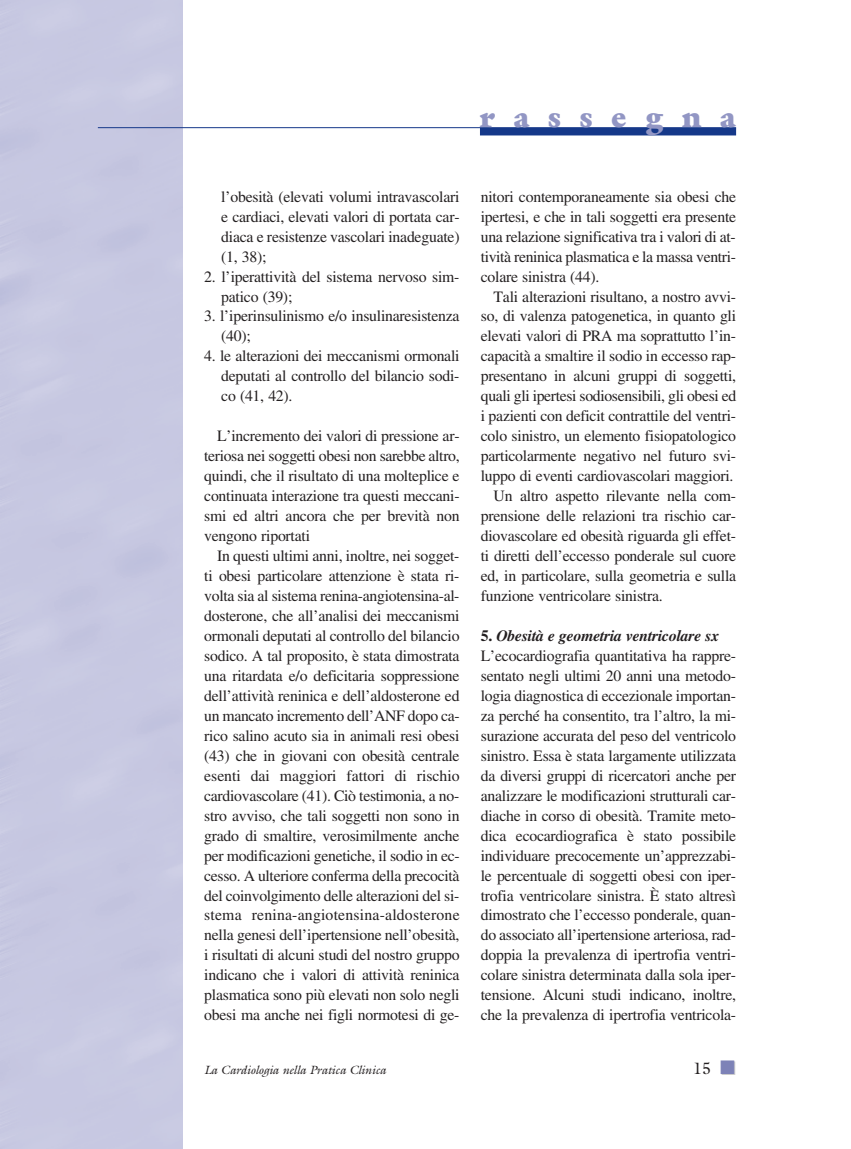
<style>
.page{position:relative;width:851px;height:1149px;background:#fff}
.page>*{position:absolute;margin:0;border:0;box-sizing:border-box;transform-origin:0 0}
.t1{font:900 30px "Galliard Std";letter-spacing:.625em;color:#9296c4}
.t2{font:16.5px "Galliard Std";color:#231f20}
.t3{font:15.75px/20px "Times LT Std";letter-spacing:-.015em;color:#231f20;text-align:justify}
.t4{font:italic 12px "Galliard Std";letter-spacing:-.015em;color:#231f20}
.s1{font-weight:700}
.s2{font-weight:700;font-style:italic}
.s3{color:#ccc}
</style>
<div class="page">
<hr style="left:98px;top:127px;width:638px;height:1px;background:#153889">
<div style="left:480px;top:128px;width:256px;height:7px;background:#153889"></div>
<h1 class="t1" style="left:480px;top:105px;width:257px">rassegna</h1>
<p class="t3" style="left:221px;top:188px;width:240px">l’obesità (elevati volumi intravascolari e cardiaci, elevati valori di portata car&shy;diaca e resistenze vascolari inadeguate) (1, 38);</p>
<p class="t3" style="left:221px;top:268px;width:240px;text-indent:-17px">2. l’iperattività del sistema nervoso sim&shy;patico (39);</p>
<p class="t3" style="left:221px;top:308px;width:240px;text-indent:-17px">3. l’iperinsulinismo e/o insulinaresistenza (40);</p>
<p class="t3" style="left:221px;top:347px;width:240px;text-indent:-17px">4. le alterazioni dei meccanismi ormonali deputati al controllo del bilancio sodi&shy;co (41, 42).</p>
<p class="t3" style="left:204px;top:427px;width:257px;text-indent:13px">L’incremento dei valori di pressione ar&shy;teriosa nei soggetti obesi non sarebbe altro, quindi, che il risultato di una molteplice e continuata interazione tra questi meccani&shy;smi ed altri ancora che per brevità non vengono riportati</p>
<p class="t3" style="left:204px;top:547px;width:257px;text-indent:13px">In questi ultimi anni, inoltre, nei sogget&shy;ti obesi particolare attenzione è stata ri&shy;volta sia al sistema renina-angiotensina-al&shy;dosterone, che all’analisi dei meccanismi ormonali deputati al controllo del bilancio sodico. A tal proposito, è stata dimostrata una ritardata e/o deficitaria soppressione dell’attività reninica e dell’aldosterone ed un mancato incremento dell’ANF dopo ca&shy;rico salino acuto sia in animali resi obesi (43) che in giovani con obesità centrale esenti dai maggiori fattori di rischio cardiovascolare (41). Ciò testimonia, a no&shy;stro avviso, che tali soggetti non sono in grado di smaltire, verosimilmente anche per modificazioni genetiche, il sodio in ec&shy;cesso. A ulteriore conferma della precocità del coinvolgimento delle alterazioni del si&shy;stema renina-angiotensina-aldosterone nella genesi dell’ipertensione nell’obesità, i risultati di alcuni studi del nostro gruppo indicano che i valori di attività reninica plasmatica sono più elevati non solo negli obesi ma anche nei figli normotesi di ge-</p>
<p class="t3" style="left:480px;top:188px;width:257px">nitori contemporaneamente sia obesi che ipertesi, e che in tali soggetti era presente una relazione significativa tra i valori di at&shy;tività reninica plasmatica e la massa ventri&shy;colare sinistra (44).</p>
<p class="t3" style="left:493px;top:288px;width:244px">Tali alterazioni risultano, a nostro avvi-</p>
<p class="t3" style="left:480px;top:308px;width:257px">so, di valenza patogenetica, in quanto gli</p>
<p class="t3" style="left:480px;top:328px;width:257px">elevati valori di PRA ma soprattutto l’in-</p>
<p class="t3" style="left:480px;top:347px;width:257px">capacità a smaltire il sodio in eccesso rap-</p>
<p class="t3" style="left:480px;top:367px;width:257px">presentano in alcuni gruppi di soggetti,</p>
<p class="t3" style="left:480px;top:387px;width:257px">quali gli ipertesi sodiosensibili, gli obesi ed</p>
<p class="t3" style="left:480px;top:407px;width:257px">i pazienti con deficit contrattile del ventri-</p>
<p class="t3" style="left:480px;top:427px;width:257px">colo sinistro, un elemento fisiopatologico</p>
<p class="t3" style="left:480px;top:447px;width:257px">particolarmente negativo nel futuro svi-</p>
<p class="t3" style="left:480px;top:467px;width:254px">luppo di eventi cardiovascolari maggiori.</p>
<p class="t3" style="left:493px;top:487px;width:244px">Un altro aspetto rilevante nella com-</p>
<p class="t3" style="left:480px;top:507px;width:257px">prensione delle relazioni tra rischio car-</p>
<p class="t3" style="left:480px;top:527px;width:257px">diovascolare ed obesità riguarda gli effet-</p>
<p class="t3" style="left:480px;top:547px;width:257px">ti diretti dell’eccesso ponderale sul cuore</p>
<p class="t3" style="left:480px;top:567px;width:257px">ed, in particolare, sulla geometria e sulla</p>
<p class="t3" style="left:480px;top:587px;width:183px">funzione ventricolare sinistra.</p>
<p class="t3" style="left:480px;top:627px;width:257px;text-align:left"><span class="s1">5.</span> <span class="s2">Obesità e geometria ventricolare sx </span>L’ecocardiografia quantitativa ha rappre&shy;sentato negli ultimi 20 anni una metodo&shy;logia diagnostica di eccezionale importan&shy;za perché ha consentito, tra l’altro, la mi&shy;surazione accurata del peso del ventricolo sinistro. Essa è stata largamente utilizzata da diversi gruppi di ricercatori anche per analizzare le modificazioni strutturali car&shy;diache in corso di obesità. Tramite meto&shy;dica ecocardiografica è stato possibile individuare precocemente un’apprezzabi&shy;le percentuale di soggetti obesi con iper&shy;trofia ventricolare sinistra. È stato altresì dimostrato che l’eccesso ponderale, quan&shy;do associato all’ipertensione arteriosa, rad&shy;doppia la prevalenza di ipertrofia ventri&shy;colare sinistra determinata dalla sola iper&shy;tensione. Alcuni studi indicano, inoltre, che la prevalenza di ipertrofia ventricola-</p>
<p class="t4" style="left:204px;top:1062px;width:183px">La Cardiologia nella Pratica Clinica</p>
<p class="t2" style="left:693px;top:1058px;width:44px">15 <span class="s3">■</span></p>
</div>
